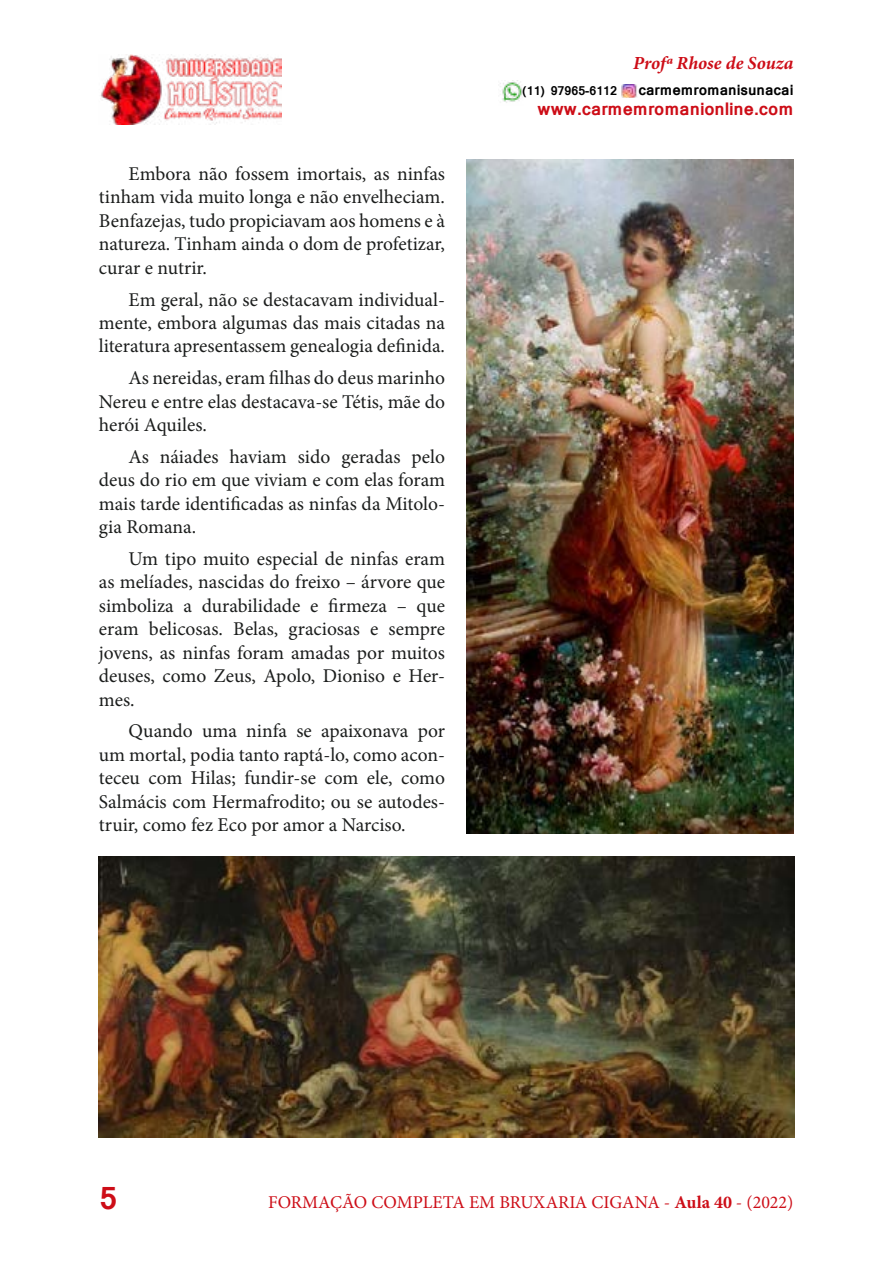
<style>
.page{position:relative;width:893px;height:1263px;background:#fff}
.page>*{position:absolute;margin:0;border:0;box-sizing:border-box;transform-origin:0 0}
.t1{font:700 30px "Mangal";color:#cd0d17}
.t2{font:19.5px/23.4px "Minion Pro";color:#1b1d1c;text-align:justify}
.t3{font:italic 700 18.45px "Minion Pro";color:#cd0d17}
.t4{font:18px "Minion Pro";color:#cd0d17}
.t5{font:700 17.1px "Mangal";color:#cd0d17}
.t6{font:700 14.25px "Mangal";color:#000}
.t7{font:700 12px "Mangal";color:#000}
.s1{font-weight:700}
</style>
<div class="page">
<img style="left:100px;top:54px;width:181px;height:70px">
<img style="left:500px;top:80px;width:22px;height:23px">
<img style="left:622px;top:84px;width:15px;height:14px">
<img style="left:466px;top:159px;width:327px;height:674px">
<img style="left:99px;top:857px;width:695px;height:280px">
<p class="t3" style="left:633px;top:49px;width:162px">Profª Rhose de Souza</p>
<p class="t2" style="left:99px;top:162px;width:348px;text-indent:30px">Embora não fossem imortais, as ninfas tinham vida muito longa e não envelheciam.<br>Benfazejas, tudo propiciavam aos homens e à natureza. Tinham ainda o dom de profetizar, curar e nutrir.</p>
<p class="t2" style="left:99px;top:288px;width:348px;text-indent:30px">Em geral, não se destacavam individual&shy;mente, embora algumas das mais citadas na literatura apresentassem genealogia definida.</p>
<p class="t2" style="left:99px;top:366px;width:348px;text-indent:30px">As nereidas, eram filhas do deus marinho Nereu e entre elas destacava-se Tétis, mãe do herói Aquiles.</p>
<p class="t2" style="left:99px;top:445px;width:348px;text-indent:30px">As náiades haviam sido geradas pelo deus do rio em que viviam e com elas foram mais tarde identificadas as ninfas da Mitolo&shy;gia Romana.</p>
<p class="t2" style="left:99px;top:547px;width:348px;text-indent:30px">Um tipo muito especial de ninfas eram as melíades, nascidas do freixo – árvore que simboliza a durabilidade e firmeza – que eram belicosas. Belas, graciosas e sempre jovens, as ninfas foram amadas por muitos deuses, como Zeus, Apolo, Dioniso e Her&shy;mes.</p>
<p class="t2" style="left:99px;top:719px;width:348px;text-indent:30px">Quando uma ninfa se apaixonava por um mortal, podia tanto raptá-lo, como acon&shy;teceu com Hilas; fundir-se com ele, como Salmácis com Hermafrodito; ou se autodes&shy;truir, como fez Eco por amor a Narciso.</p>
<p class="t7" style="left:523px;top:80px;width:96px">(11) 97965-6112</p>
<p class="t6" style="left:638px;top:77px;width:157px">carmemromanisunacai</p>
<p class="t5" style="left:538px;top:93px;width:257px">www.carmemromanionline.com</p>
<h1 class="t1" style="left:100px;top:1170px;width:19px">5</h1>
<p class="t4" style="left:268px;top:1190px;width:527px">FORMAÇÃO COMPLETA EM BRUXARIA CIGANA - <span class="s1">Aula 40</span> - (2022)</p>
</div>
